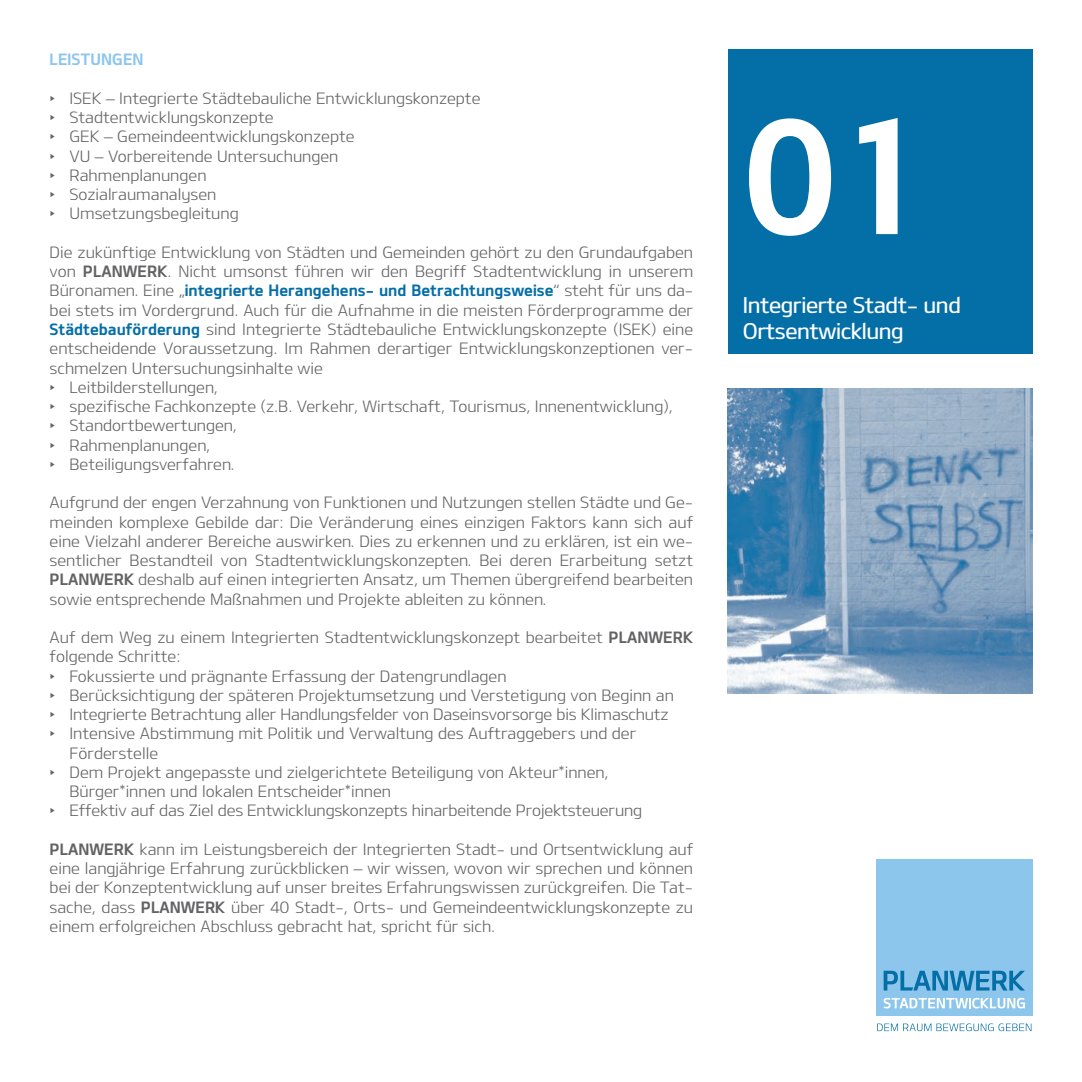
<style>
.page{position:relative;width:1082px;height:1082px;background:#fff}
.page>*{position:absolute;margin:0;border:0;box-sizing:border-box;transform-origin:0 0}
.t1{font:157.5px "Design KOTFB";color:#fff}
.t2{font:21.88px/26.2px "Design KOTFM";letter-spacing:-.02em;color:#fff}
.t3{font:15.75px/19.2px "Design KOTFL";color:#636366}
.t4{font:15.75px "Design KOTFB";color:#046ea7}
.t5{font:15.75px "Design KOTFB";color:#8cc6ec}
.s1{font-family:"Design KOTFB"}
.s2{font-family:"Design KOTFL";color:#636366}
.s3{font-family:"Design KOTFB";color:#046ea7}
</style>
<div class="page">
<div style="left:876px;top:859px;width:156px;height:156px;background:#8cc6ec"></div>
<svg style="left:883px;top:970px;width:141px;height:20px"></svg>
<svg style="left:883px;top:997px;width:141px;height:11px"></svg>
<svg style="left:877px;top:1023px;width:154px;height:8px"></svg>
<div style="left:728px;top:50px;width:304px;height:304px;background:#046ea7"></div>
<img style="left:728px;top:389px;width:304px;height:304px">
<p class="t5" style="left:50px;top:50px;width:95px">LEISTUNGEN</p>
<p class="t3" style="left:50px;top:88px;width:432px"><span class="s1">‣</span> ISEK – Integrierte Städtebauliche Entwicklungskonzepte <span class="s1">‣</span> Stadtentwicklungskonzepte<br><span class="s1">‣</span> GEK – Gemeindeentwicklungskonzepte<br><span class="s1">‣</span> VU – Vorbereitende Untersuchungen<br><span class="s1">‣</span> Rahmenplanungen<br><span class="s1">‣</span> Sozialraumanalysen<br><span class="s1">‣</span> Umsetzungsbegleitung</p>
<p class="t3" style="left:50px;top:242px;width:645px">Die zukünftige Entwicklung von Städten und Gemeinden gehört zu den Grundaufgaben von <span class="s1">PLANWERK</span>. Nicht umsonst führen wir den Begriff Stadtentwicklung in unserem</p>
<p class="t4" style="left:50px;top:281px;width:645px"><span class="s2">Büronamen. Eine „</span>integrierte Herangehens- und Betrachtungsweise<span class="s2">“ steht für uns da-</span></p>
<p class="t3" style="left:50px;top:300px;width:645px">bei stets im Vordergrund. Auch für die Aufnahme in die meisten Förderprogramme der <span class="s3">Städtebauförderung</span> sind Integrierte Städtebauliche Entwicklungskonzepte (ISEK) eine entscheidende Voraussetzung. Im Rahmen derartiger Entwicklungskonzeptionen ver&shy;schmelzen Untersuchungsinhalte wie<br><span class="s1">‣</span> Leitbilderstellungen,<br><span class="s1">‣</span> spezifische Fachkonzepte (z.B. Verkehr, Wirtschaft, Tourismus, Innenentwicklung),<br><span class="s1">‣</span> Standortbewertungen,<br><span class="s1">‣</span> Rahmenplanungen,<br><span class="s1">‣</span> Beteiligungsverfahren.</p>
<p class="t3" style="left:50px;top:492px;width:645px;text-align:justify">Aufgrund der engen Verzahnung von Funktionen und Nutzungen stellen Städte und Ge&shy;meinden komplexe Gebilde dar: Die Veränderung eines einzigen Faktors kann sich auf eine Vielzahl anderer Bereiche auswirken. Dies zu erkennen und zu erklären, ist ein we&shy;sentlicher Bestandteil von Stadtentwicklungskonzepten. Bei deren Erarbeitung setzt <span class="s1">PLANWERK</span> deshalb auf einen integrierten Ansatz, um Themen übergreifend bearbeiten sowie entsprechende Maßnahmen und Projekte ableiten zu können.</p>
<p class="t3" style="left:50px;top:627px;width:645px">Auf dem Weg zu einem Integrierten Stadtentwicklungskonzept bearbeitet <span class="s1">PLANWERK</span></p>
<p class="t3" style="left:50px;top:646px;width:132px">folgende Schritte:</p>
<p class="t3" style="left:50px;top:665px;width:458px"><span class="s1">‣</span> Fokussierte und prägnante Erfassung der Datengrundlagen</p>
<p class="t3" style="left:50px;top:685px;width:625px"><span class="s1">‣</span> Berücksichtigung der späteren Projektumsetzung und Verstetigung von Beginn an</p>
<p class="t3" style="left:50px;top:704px;width:620px"><span class="s1">‣</span> Integrierte Betrachtung aller Handlungsfelder von Daseinsvorsorge bis Klimaschutz</p>
<p class="t3" style="left:50px;top:723px;width:588px"><span class="s1">‣</span> Intensive Abstimmung mit Politik und Verwaltung des Auftraggebers und der</p>
<p class="t3" style="left:69px;top:742px;width:90px">Förderstelle</p>
<p class="t3" style="left:50px;top:762px;width:560px"><span class="s1">‣</span> Dem Projekt angepasste und zielgerichtete Beteiligung von Akteur*innen,</p>
<p class="t3" style="left:69px;top:781px;width:323px">Bürger*innen und lokalen Entscheider*innen</p>
<p class="t3" style="left:50px;top:800px;width:594px"><span class="s1">‣</span> Effektiv auf das Ziel des Entwicklungskonzepts hinarbeitende Projektsteuerung</p>
<p class="t3" style="left:50px;top:839px;width:645px;text-align:justify"><span class="s1">PLANWERK</span> kann im Leistungsbereich der Integrierten Stadt- und Ortsentwicklung auf eine langjährige Erfahrung zurückblicken – wir wissen, wovon wir sprechen und können bei der Konzeptentwicklung auf unser breites Erfahrungswissen zurückgreifen. Die Tat&shy;sache, dass <span class="s1">PLANWERK</span> über 40 Stadt-, Orts- und Gemeindeentwicklungskonzepte zu einem erfolgreichen Abschluss gebracht hat, spricht für sich.</p>
<h1 class="t1" style="left:742px;top:77px;width:187px">01</h1>
<h2 class="t2" style="left:742px;top:291px;width:219px">Integrierte Stadt- und<br>Ortsentwicklung</h2>
</div>
